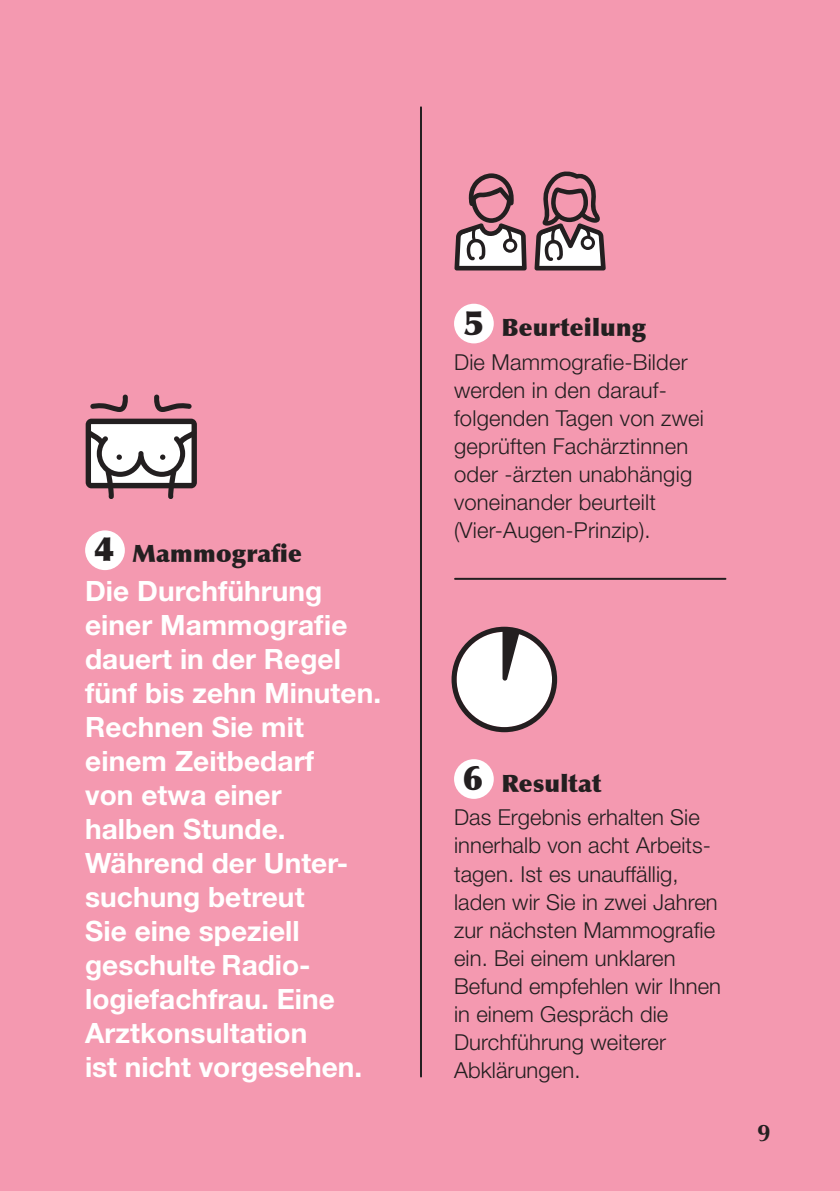
<style>
.page{position:relative;width:840px;height:1191px;background:#fff}
.page>*{position:absolute;margin:0;border:0;box-sizing:border-box;transform-origin:0 0}
.t1{font:700 28px/34px "Helvetica Neue LT Pro";color:#fff}
.t2{font:900 24px "Optima";letter-spacing:.01em;color:#231f20}
.t3{font:700 24px "Optima";color:#231f20}
.t4{font:300 22px/28px "Helvetica Neue LT Pro";letter-spacing:.005em;color:#231f20}
.s1{font-size:34px}
</style>
<div class="page">
<div style="left:0;top:0;width:839px;height:1191px;background:#f499b0"></div>
<svg style="left:90px;top:394px;width:38px;height:18px"></svg>
<svg style="left:154px;top:394px;width:38px;height:18px"></svg>
<svg style="left:85px;top:418px;width:112px;height:80px;background:#b5a8ab"></svg>
<div style="left:85px;top:530px;width:40px;height:40px;background:#fff;border-radius:50%"></div>
<div style="left:454px;top:304px;width:39px;height:39px;background:#fff;border-radius:50%"></div>
<hr style="left:455px;top:578px;width:270px;height:2px;background:#231f20">
<div style="left:454px;top:759px;width:39px;height:40px;background:#fff;border-radius:50%"></div>
<hr style="left:420px;top:107px;width:2px;height:969px;background:#231f20">
<svg style="left:451px;top:626px;width:106px;height:106px"></svg>
<svg style="left:454px;top:173px;width:72px;height:97px"></svg>
<svg style="left:534px;top:171px;width:71px;height:99px"></svg>
<p class="t2" style="left:94px;top:538px;width:209px"><span class="s1">4</span> Mammografie</p>
<p class="t1" style="left:85px;top:573px;width:297px">Die Durchführung einer Mammografie dauert in der Regel fünf bis zehn Minuten.<br>Rechnen Sie mit einem Zeitbedarf<br>von etwa einer<br>halben Stunde.<br>Während der Unter&shy;suchung betreut<br>Sie eine speziell geschulte Radio&shy;logiefachfrau. Eine<br>Arztkonsultation<br>ist nicht vorgesehen.</p>
<p class="t2" style="left:463px;top:313px;width:184px"><span class="s1">5</span> Beurteilung</p>
<p class="t4" style="left:454px;top:348px;width:251px">Die Mammografie-Bilder werden in den darauf&shy;folgenden Tagen von zwei geprüften Fachärztinnen oder -ärzten unabhängig voneinander beurteilt (Vier-Augen-Prinzip).</p>
<p class="t2" style="left:462px;top:768px;width:139px"><span class="s1">6</span> Resultat</p>
<p class="t4" style="left:454px;top:803px;width:268px">Das Ergebnis erhalten Sie innerhalb von acht Arbeits&shy;tagen. Ist es unauffällig, laden wir Sie in zwei Jahren zur nächsten Mammografie ein. Bei einem unklaren<br>Befund empfehlen wir Ihnen in einem Gespräch die<br>Durchführung weiterer<br>Abklärungen.</p>
<p class="t3" style="left:757px;top:1119px;width:15px">9</p>
</div>
